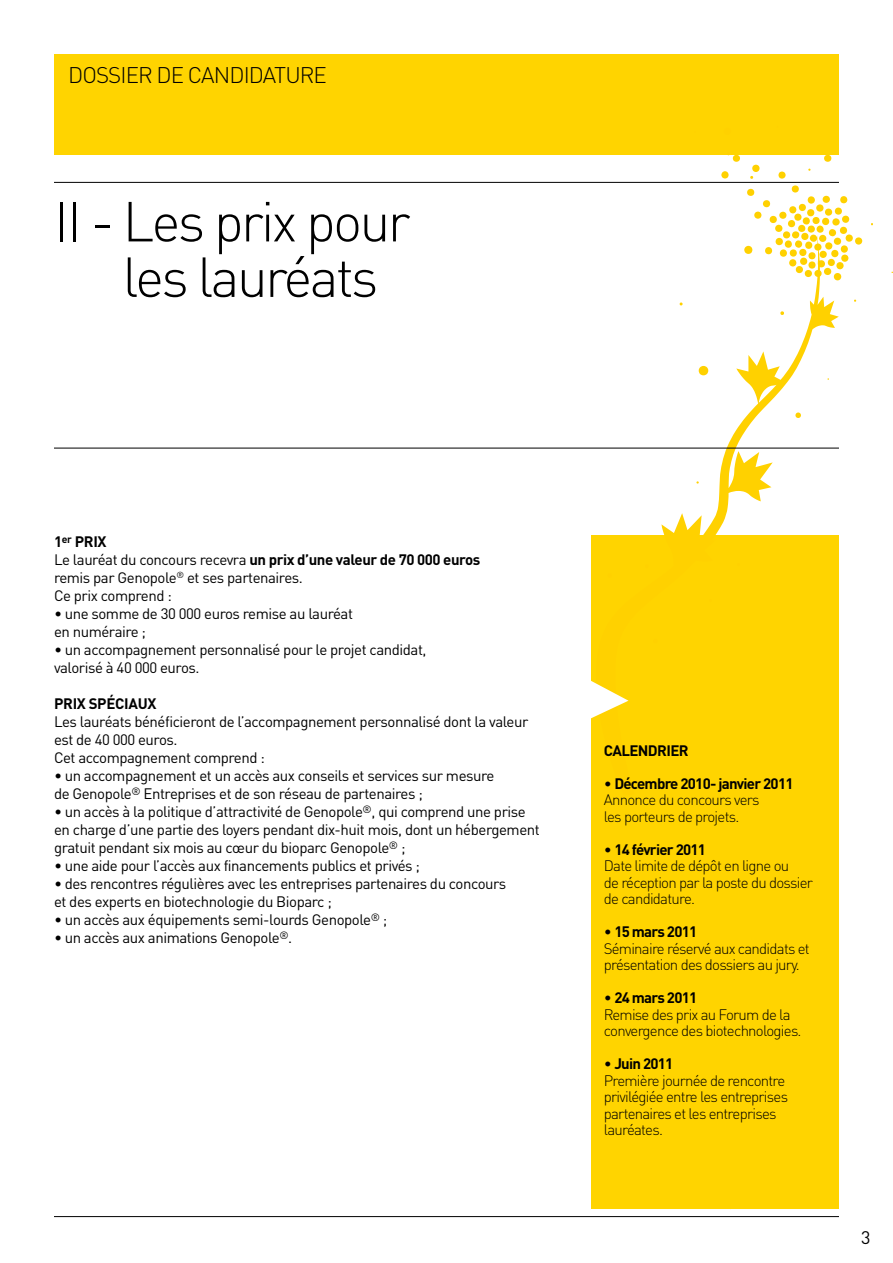
<style>
.page{position:relative;width:893px;height:1263px;background:#fff}
.page>*{position:absolute;margin:0;border:0;box-sizing:border-box;transform-origin:0 0}
.t1{font:300 55.5px/55.5px "DIN Pro";letter-spacing:-.05em;color:#000}
.t2{font:300 22.35px "DIN Pro";letter-spacing:-.04em;color:#000}
.t3{font:18px "DIN Pro";color:#000}
.t4{font:15px/18px "DIN Pro";letter-spacing:-.03em;color:#000}
.t5{font:300 15px/16.5px "DIN Pro";letter-spacing:-.05em;color:#000}
.t6{font:700 15px "DIN Pro";letter-spacing:-.02em;color:#000}
.t7{font:700 15px "DIN Pro";letter-spacing:-.04em;color:#000}
.s1{font-weight:700}
.s2{font-weight:300}
</style>
<div class="page">
<div style="left:54px;top:54px;width:785px;height:101px;background:#ffd400"></div>
<div style="left:592px;top:536px;width:247px;height:673px;background:#ffd400"></div>
<hr style="left:54px;top:1216px;width:785px;height:1px;background:#000">
<hr style="left:54px;top:182px;width:785px;height:1px;background:#000">
<svg style="left:596px;top:155px;width:297px;height:546px"></svg>
<hr style="left:54px;top:448px;width:785px;height:1px;background:#000">
<svg style="left:591px;top:680px;width:37px;height:39px"></svg>
<svg style="left:574px;top:943px;width:256px;height:275px"></svg>
<h2 class="t2" style="left:68px;top:58px;width:260px">Dossier de Candidature</h2>
<h1 class="t1" style="left:122px;top:189px;width:289px;text-indent:-68px">II - Les prix pour les lauréats</h1>
<p class="t4" style="left:54px;top:531px;width:428px"><span class="s1">1</span><sup>er</sup> <span class="s1">Prix<br></span>Le lauréat du concours recevra <span class="s1">un prix d’une valeur de 70 000 euros </span>remis par Genopole<sup>®</sup> et ses partenaires.<br>Ce prix comprend :</p>
<p class="t4" style="left:54px;top:603px;width:301px"><span class="s2">•</span> une somme de 30 000 euros remise au lauréat en numéraire ;</p>
<p class="t4" style="left:54px;top:639px;width:374px"><span class="s2">•</span> un accompagnement personnalisé pour le projet candidat, valorisé à 40 000 euros.</p>
<p class="t6" style="left:54px;top:691px;width:104px">prix spéciaux</p>
<p class="t4" style="left:54px;top:711px;width:476px">Les lauréats bénéficieront de l’accompagnement personnalisé dont la valeur est de 40 000 euros.<br>Cet accompagnement comprend :</p>
<p class="t4" style="left:54px;top:765px;width:442px"><span class="s2">•</span> un accompagnement et un accès aux conseils et services sur mesure de Genopole<sup>®</sup> Entreprises et de son réseau de partenaires ;</p>
<p class="t4" style="left:54px;top:801px;width:487px"><span class="s2">•</span> un accès à la politique d’attractivité de Genopole<sup>®</sup>, qui comprend une prise en charge d’une partie des loyers pendant dix-huit mois, dont un hébergement gratuit pendant six mois au cœur du bioparc Genopole<sup>®</sup> ;</p>
<p class="t4" style="left:54px;top:855px;width:367px"><span class="s2">•</span> une aide pour l’accès aux financements publics et privés ;</p>
<p class="t4" style="left:54px;top:873px;width:454px"><span class="s2">•</span> des rencontres régulières avec les entreprises partenaires du concours et des experts en biotechnologie du Bioparc ;</p>
<p class="t4" style="left:54px;top:909px;width:335px"><span class="s2">•</span> un accès aux équipements semi-lourds Genopole<sup>®</sup> ;</p>
<p class="t4" style="left:54px;top:927px;width:240px"><span class="s2">•</span> un accès aux animations Genopole<sup>®</sup>.</p>
<p class="t7" style="left:604px;top:738px;width:86px">calendrier</p>
<p class="t5" style="left:604px;top:774px;width:191px">• <span class="s1">Décembre 2010- janvier 2011<br></span>Annonce du concours vers<br>les porteurs de projets.</p>
<p class="t5" style="left:604px;top:840px;width:211px">• <span class="s1">14 février 2011<br></span>Date limite de dépôt en ligne ou<br>de réception par la poste du dossier de candidature.</p>
<p class="t5" style="left:604px;top:922px;width:207px">• <span class="s1">15 mars 2011<br></span>Séminaire réservé aux candidats et présentation des dossiers au jury.</p>
<p class="t5" style="left:604px;top:988px;width:199px">• <span class="s1">24 mars 2011<br></span>Remise des prix au Forum de la convergence des biotechnologies.</p>
<p class="t5" style="left:604px;top:1054px;width:186px">• <span class="s1">Juin 2011<br></span>Première journée de rencontre privilégiée entre les entreprises partenaires et les entreprises lauréates.</p>
<p class="t3" style="left:861px;top:1223px;width:11px">3</p>
</div>
